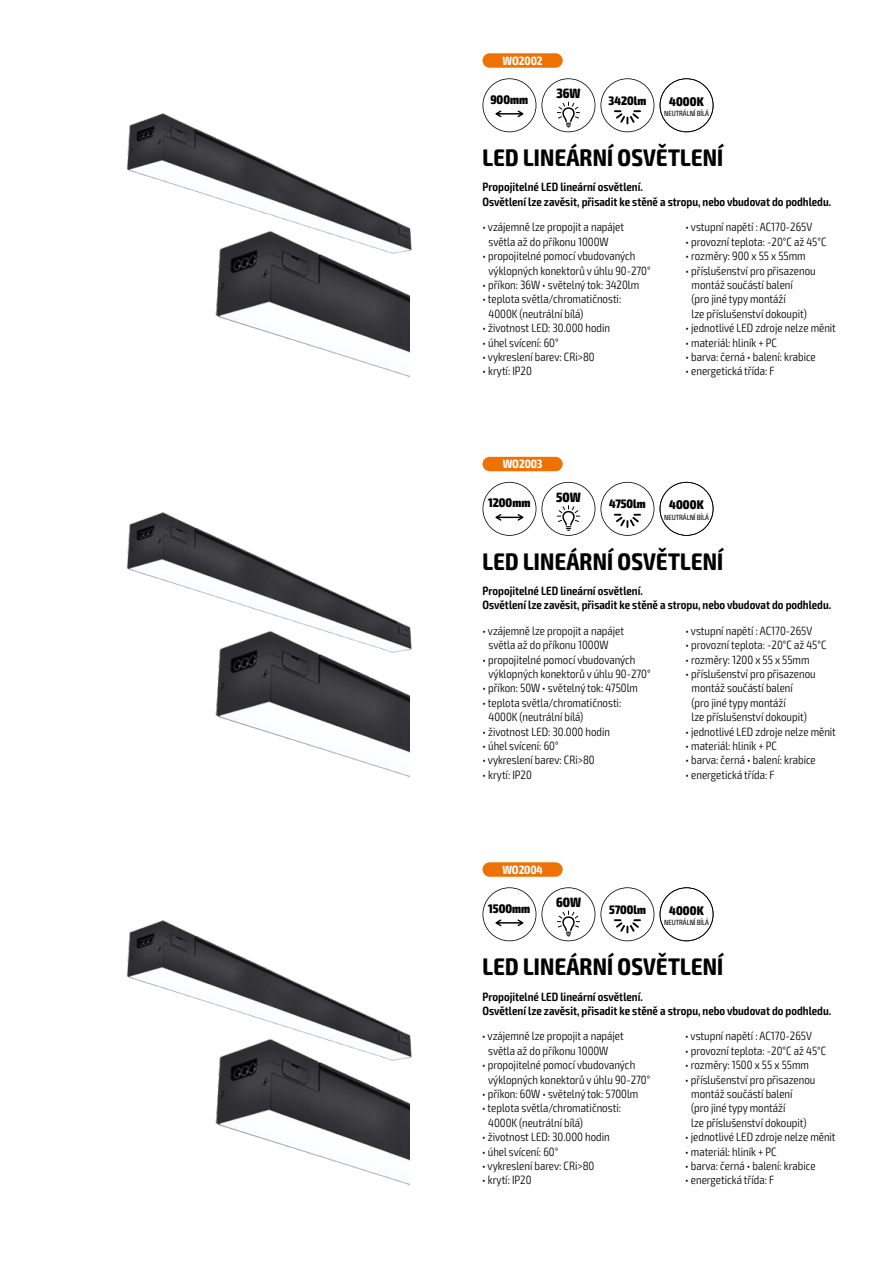
<style>
.page{position:relative;width:893px;height:1263px;background:#fff}
.page>*{position:absolute;margin:0;border:0;box-sizing:border-box;transform-origin:0 0}
.t1{font:700 condensed 24px "Exo 2";letter-spacing:.01em;color:#000}
.t2{font:800 condensed 13.5px "Exo 2";color:#000}
.t3{font:800 condensed 12.6px "Exo 2";letter-spacing:.01em;color:#000}
.t4{font:800 condensed 12.45px "Exo 2";color:#000}
.t5{font:800 condensed 12.3px "Exo 2";color:#000}
.t6{font:300 condensed 12px/14.4px "Exo 2";color:#000}
.t7{font:600 condensed 12px/14.4px "Exo 2";color:#000}
.t8{font:700 condensed 12px "Exo 2";letter-spacing:-.01em;color:#fff}
.t9{font:condensed 7.5px "Exo 2";letter-spacing:-.01em;color:#000}
</style>
<div class="page">
<img style="left:127px;top:113px;width:285px;height:138px">
<img style="left:127px;top:512px;width:285px;height:138px">
<img style="left:127px;top:920px;width:285px;height:138px">
<img style="left:191px;top:198px;width:219px;height:180px">
<img style="left:191px;top:598px;width:219px;height:180px">
<img style="left:191px;top:1006px;width:219px;height:180px">
<svg style="left:482px;top:78px;width:172px;height:54px"></svg>
<svg style="left:660px;top:78px;width:53px;height:54px"></svg>
<div style="left:482px;top:53px;width:81px;height:15px;background:#ee7203;border-radius:7px"></div>
<svg style="left:482px;top:482px;width:172px;height:54px"></svg>
<svg style="left:660px;top:482px;width:53px;height:54px"></svg>
<div style="left:482px;top:457px;width:81px;height:14px;background:#ee7203;border-radius:7px"></div>
<svg style="left:482px;top:887px;width:172px;height:54px"></svg>
<svg style="left:660px;top:887px;width:53px;height:54px"></svg>
<div style="left:482px;top:862px;width:81px;height:15px;background:#ee7203;border-radius:7px"></div>
<p class="t8" style="left:503px;top:53px;width:42px">WO2002</p>
<p class="t2" style="left:556px;top:85px;width:26px">36W</p>
<p class="t4" style="left:490px;top:92px;width:39px">900mm</p>
<p class="t5" style="left:609px;top:93px;width:39px">3420lm</p>
<p class="t3" style="left:669px;top:94px;width:36px">4000K</p>
<p class="t9" style="left:664px;top:109px;width:46px">NEUTRÁLNÍ BÍLÁ</p>
<h1 class="t1" style="left:483px;top:143px;width:242px">LED LINEÁRNÍ OSVĚTLENÍ</h1>
<p class="t7" style="left:482px;top:180px;width:350px">Propojitelné LED lineární osvětlení.<br>Osvětlení lze zavěsit, přisadit ke stěně a stropu, nebo vbudovat do podhledu.</p>
<p class="t6" style="left:488px;top:220px;width:137px;text-indent:-6px">• vzájemně lze propojit a napájet světla až do příkonu 1000W</p>
<p class="t6" style="left:488px;top:249px;width:164px;text-indent:-6px">• propojitelné pomocí vbudovaných výklopných konektorů v úhlu 90-270°</p>
<p class="t6" style="left:482px;top:278px;width:158px">• příkon: 36W • světelný tok: 3420lm</p>
<p class="t6" style="left:488px;top:292px;width:134px;text-indent:-6px">• teplota světla/chromatičnosti:<br>4000K (neutrální bílá)</p>
<p class="t6" style="left:482px;top:321px;width:129px">• životnost LED: 30.000 hodin</p>
<p class="t6" style="left:482px;top:335px;width:77px">• úhel svícení: 60°</p>
<p class="t6" style="left:482px;top:350px;width:114px">• vykreslení barev: CRi&gt;80</p>
<p class="t6" style="left:482px;top:364px;width:51px">• krytí: IP20</p>
<p class="t8" style="left:503px;top:457px;width:41px">WO2003</p>
<p class="t6" style="left:686px;top:220px;width:128px">• vstupní napětí : AC170-265V</p>
<p class="t6" style="left:686px;top:235px;width:142px">• provozní teplota: -20°C až 45°C</p>
<p class="t6" style="left:686px;top:249px;width:122px">• rozměry: 900 x 55 x 55mm</p>
<p class="t6" style="left:692px;top:263px;width:126px;text-indent:-6px">• příslušenství pro přisazenou montáž součástí balení<br>(pro jiné typy montáží<br>lze příslušenství dokoupit)</p>
<p class="t6" style="left:686px;top:321px;width:152px">• jednotlivé LED zdroje nelze měnit</p>
<p class="t6" style="left:686px;top:335px;width:93px">• materiál: hliník + PC</p>
<p class="t6" style="left:686px;top:350px;width:132px">• barva: černá • balení: krabice</p>
<p class="t6" style="left:686px;top:364px;width:91px">• energetická třída: F</p>
<p class="t2" style="left:556px;top:489px;width:26px">50W</p>
<p class="t4" style="left:488px;top:495px;width:44px">1200mm</p>
<p class="t5" style="left:609px;top:496px;width:38px">4750lm</p>
<p class="t3" style="left:669px;top:497px;width:36px">4000K</p>
<p class="t9" style="left:664px;top:513px;width:46px">NEUTRÁLNÍ BÍLÁ</p>
<h1 class="t1" style="left:483px;top:547px;width:242px">LED LINEÁRNÍ OSVĚTLENÍ</h1>
<p class="t7" style="left:482px;top:584px;width:350px">Propojitelné LED lineární osvětlení.<br>Osvětlení lze zavěsit, přisadit ke stěně a stropu, nebo vbudovat do podhledu.</p>
<p class="t6" style="left:488px;top:624px;width:137px;text-indent:-6px">• vzájemně lze propojit a napájet světla až do příkonu 1000W</p>
<p class="t6" style="left:488px;top:652px;width:164px;text-indent:-6px">• propojitelné pomocí vbudovaných výklopných konektorů v úhlu 90-270°</p>
<p class="t6" style="left:482px;top:681px;width:157px">• příkon: 50W • světelný tok: 4750lm</p>
<p class="t6" style="left:488px;top:696px;width:134px;text-indent:-6px">• teplota světla/chromatičnosti:<br>4000K (neutrální bílá)</p>
<p class="t6" style="left:482px;top:724px;width:129px">• životnost LED: 30.000 hodin</p>
<p class="t6" style="left:482px;top:739px;width:77px">• úhel svícení: 60°</p>
<p class="t6" style="left:482px;top:753px;width:114px">• vykreslení barev: CRi&gt;80</p>
<p class="t6" style="left:482px;top:768px;width:51px">• krytí: IP20</p>
<p class="t8" style="left:502px;top:862px;width:42px">WO2004</p>
<p class="t6" style="left:686px;top:624px;width:128px">• vstupní napětí : AC170-265V</p>
<p class="t6" style="left:686px;top:638px;width:142px">• provozní teplota: -20°C až 45°C</p>
<p class="t6" style="left:686px;top:652px;width:125px">• rozměry: 1200 x 55 x 55mm</p>
<p class="t6" style="left:692px;top:667px;width:126px;text-indent:-6px">• příslušenství pro přisazenou montáž součástí balení<br>(pro jiné typy montáží<br>lze příslušenství dokoupit)</p>
<p class="t6" style="left:686px;top:724px;width:152px">• jednotlivé LED zdroje nelze měnit</p>
<p class="t6" style="left:686px;top:739px;width:93px">• materiál: hliník + PC</p>
<p class="t6" style="left:686px;top:753px;width:132px">• barva: černá • balení: krabice</p>
<p class="t6" style="left:686px;top:768px;width:91px">• energetická třída: F</p>
<p class="t2" style="left:556px;top:894px;width:27px">60W</p>
<p class="t4" style="left:488px;top:901px;width:43px">1500mm</p>
<p class="t5" style="left:609px;top:902px;width:38px">5700lm</p>
<p class="t3" style="left:669px;top:903px;width:36px">4000K</p>
<p class="t9" style="left:664px;top:918px;width:46px">NEUTRÁLNÍ BÍLÁ</p>
<h1 class="t1" style="left:483px;top:952px;width:242px">LED LINEÁRNÍ OSVĚTLENÍ</h1>
<p class="t7" style="left:482px;top:989px;width:350px">Propojitelné LED lineární osvětlení.<br>Osvětlení lze zavěsit, přisadit ke stěně a stropu, nebo vbudovat do podhledu.</p>
<p class="t6" style="left:488px;top:1029px;width:137px;text-indent:-6px">• vzájemně lze propojit a napájet světla až do příkonu 1000W</p>
<p class="t6" style="left:488px;top:1058px;width:164px;text-indent:-6px">• propojitelné pomocí vbudovaných výklopných konektorů v úhlu 90-270°</p>
<p class="t6" style="left:482px;top:1087px;width:158px">• příkon: 60W • světelný tok: 5700lm</p>
<p class="t6" style="left:488px;top:1101px;width:134px;text-indent:-6px">• teplota světla/chromatičnosti:<br>4000K (neutrální bílá)</p>
<p class="t6" style="left:482px;top:1130px;width:129px">• životnost LED: 30.000 hodin</p>
<p class="t6" style="left:482px;top:1144px;width:77px">• úhel svícení: 60°</p>
<p class="t6" style="left:482px;top:1159px;width:114px">• vykreslení barev: CRi&gt;80</p>
<p class="t6" style="left:482px;top:1173px;width:51px">• krytí: IP20</p>
<p class="t6" style="left:685px;top:1029px;width:128px">• vstupní napětí : AC170-265V</p>
<p class="t6" style="left:685px;top:1043px;width:142px">• provozní teplota: -20°C až 45°C</p>
<p class="t6" style="left:685px;top:1058px;width:125px">• rozměry: 1500 x 55 x 55mm</p>
<p class="t6" style="left:691px;top:1072px;width:126px;text-indent:-6px">• příslušenství pro přisazenou montáž součástí balení<br>(pro jiné typy montáží<br>lze příslušenství dokoupit)</p>
<p class="t6" style="left:685px;top:1130px;width:152px">• jednotlivé LED zdroje nelze měnit</p>
<p class="t6" style="left:685px;top:1144px;width:93px">• materiál: hliník + PC</p>
<p class="t6" style="left:685px;top:1159px;width:132px">• barva: černá • balení: krabice</p>
<p class="t6" style="left:685px;top:1173px;width:91px">• energetická třída: F</p>
</div>
